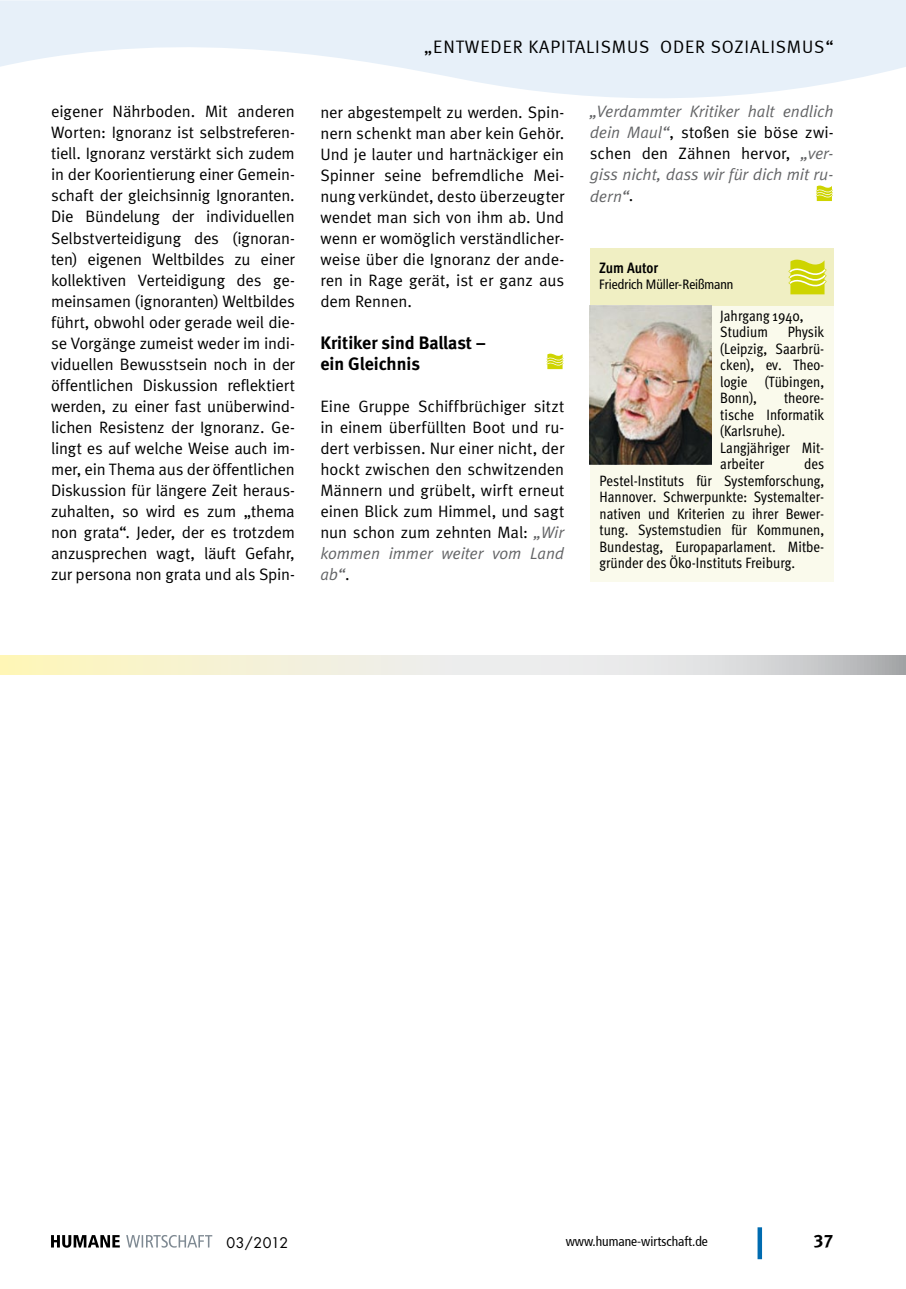
<style>
.page{position:relative;width:906px;height:1289px;background:#fff}
.page>*{position:absolute;margin:0;border:0;box-sizing:border-box;transform-origin:0 0}
.t1{font:18px "Meta Normal LF";letter-spacing:.05em;color:#000}
.Zwischenüberschrift{font:700 18px/21px "Meta";color:#000}
.t2{font:18px "Meta Bold LF";color:#000}
.Fließtext_Meta_Norma{font:16.5px/21px "Meta Normal";letter-spacing:-.005em;color:#000;text-align:justify}
.Fließtext_Meta_Norma-2{font:italic 16.5px/21px "Meta Normal";letter-spacing:-.005em;color:#646567;text-align:justify}
.Meta_10-14_standard{font:15px/16.5px "Meta Cond";color:#000;text-align:justify}
.t3{font:700 15px "Meta Cond";color:#000}
.t4{font:14.25px "Futura";letter-spacing:.01em;color:#000}
.t5{font:condensed 13.5px "Frutiger 57";color:#000}
.t6{font:condensed 13.5px "Frutiger";letter-spacing:-.005em;color:#000}
.s1{font-style:italic;color:#646567}
.s2{font-style:normal;color:#000}
</style>
<div class="page">
<div style="left:757px;top:1227px;width:5px;height:32px;background:#006bb0"></div>
<svg style="left:51px;top:1235px;width:69px;height:12px"></svg>
<svg style="left:126px;top:1235px;width:86px;height:12px"></svg>
<svg style="left:546px;top:353px;width:17px;height:16px"></svg>
<svg style="left:816px;top:185px;width:17px;height:16px"></svg>
<svg style="left:0;top:0;width:906px;height:98px;fill:#e7f0f9"></svg>
<div style="left:590px;top:291px;width:243px;height:290px;background:#fafaec"></div>
<div style="left:590px;top:248px;width:243px;height:58px;background:#f0efc3"></div>
<img style="left:590px;top:306px;width:121px;height:158px">
<svg style="left:788px;top:260px;width:38px;height:34px"></svg>
<svg style="left:0;top:656px;width:906px;height:18px;background:#e8e6d7"></svg>
<p class="t1" style="left:424px;top:36px;width:12px">„ENTWEDER</p>
<p class="t1" style="left:528px;top:36px;width:42px">KAPITALIS</p>
<p class="t1" style="left:612px;top:36px;width:27px">MUS</p>
<p class="t1" style="left:660px;top:36px;width:24px">ODER</p>
<p class="t1" style="left:710px;top:36px;width:34px">SOZIALIS</p>
<p class="t1" style="left:787px;top:36px;width:26px">MUS“</p>
<p class="Fließtext_Meta_Norma" style="left:51px;top:101px;width:245px">eigener Nährboden. Mit anderen Worten: Ignoranz ist selbstreferen&shy;tiell. Ignoranz verstärkt sich zudem in der Koorientierung einer Gemein&shy;schaft der gleichsinnig Ignoranten.<br>Die Bündelung der individuellen Selbstverteidigung des (ignoran&shy;ten) eigenen Weltbildes zu einer kollektiven Verteidigung des ge&shy;meinsamen (ignoranten) Weltbildes führt, obwohl oder gerade weil die&shy;se Vorgänge zumeist weder im indi&shy;viduellen Bewusstsein noch in der öffentlichen Diskussion reflektiert werden, zu einer fast unüberwind&shy;lichen Resistenz der Ignoranz. Ge&shy;lingt es auf welche Weise auch im&shy;mer, ein Thema aus der öffentlichen Diskussion für längere Zeit heraus&shy;zuhalten, so wird es zum „thema non grata“. Jeder, der es trotzdem anzusprechen wagt, läuft Gefahr, zur persona non grata und als Spin-</p>
<p class="Fließtext_Meta_Norma" style="left:320px;top:101px;width:245px">ner abgestempelt zu werden. Spin&shy;nern schenkt man aber kein Gehör.<br>Und je lauter und hartnäckiger ein Spinner seine befremdliche Mei&shy;nung verkündet, desto überzeugter wendet man sich von ihm ab. Und wenn er womöglich verständlicher&shy;weise über die Ignoranz der ande&shy;ren in Rage gerät, ist er ganz aus dem Rennen.</p>
<p class="Zwischenüberschrift" style="left:320px;top:331px;width:167px">Kritiker sind Ballast – ein Gleichnis</p>
<p class="Fließtext_Meta_Norma" style="left:320px;top:395px;width:245px">Eine Gruppe Schiffbrüchiger sitzt in einem überfüllten Boot und ru&shy;dert verbissen. Nur einer nicht, der hockt zwischen den schwitzenden Männern und grübelt, wirft erneut einen Blick zum Himmel, und sagt nun schon zum zehnten Mal: <span class="s1">„Wir kommen immer weiter vom Land ab“</span>.</p>
<p class="Fließtext_Meta_Norma-2" style="left:590px;top:101px;width:245px">„Verdammter Kritiker halt endlich dein Maul“<span class="s2">, stoßen sie böse zwi&shy;schen den Zähnen hervor,</span> „ver&shy;giss nicht, dass wir für dich mit ru&shy;dern“<span class="s2">.</span></p>
<p class="t3" style="left:599px;top:259px;width:60px">Zum Autor</p>
<p class="t6" style="left:599px;top:277px;width:136px">Friedrich Müller-Reißmann</p>
<p class="Meta_10-14_standard" style="left:720px;top:307px;width:85px">Jahrgang 1940,</p>
<p class="Meta_10-14_standard" style="left:720px;top:323px;width:49px">Studium</p>
<p class="Meta_10-14_standard" style="left:720px;top:323px;width:106px;text-indent:67px">Physik (Leipzig, Saarbrü&shy;cken), ev. Theo&shy;logie (Tübingen, Bonn),</p>
<p class="Meta_10-14_standard" style="left:720px;top:389px;width:106px;text-indent:64px">theore&shy;tische Informatik (Karlsruhe).</p>
<p class="Meta_10-14_standard" style="left:720px;top:439px;width:106px">Langjähriger Mit&shy;arbeiter</p>
<p class="Meta_10-14_standard" style="left:599px;top:455px;width:226px;text-indent:205px">des Pestel-Instituts für Systemforschung, Hannover. Schwerpunkte: Systemalter&shy;nativen und Kriterien zu ihrer Bewer&shy;tung. Systemstudien für Kommunen, Bundestag, Europaparlament. Mitbe&shy;gründer des Öko-Instituts Freiburg.</p>
<p class="t4" style="left:226px;top:1233px;width:63px">03/2012</p>
<p class="t5" style="left:566px;top:1233px;width:144px">www.humane-wirtschaft.de</p>
<p class="t2" style="left:813px;top:1230px;width:22px">37</p>
</div>
